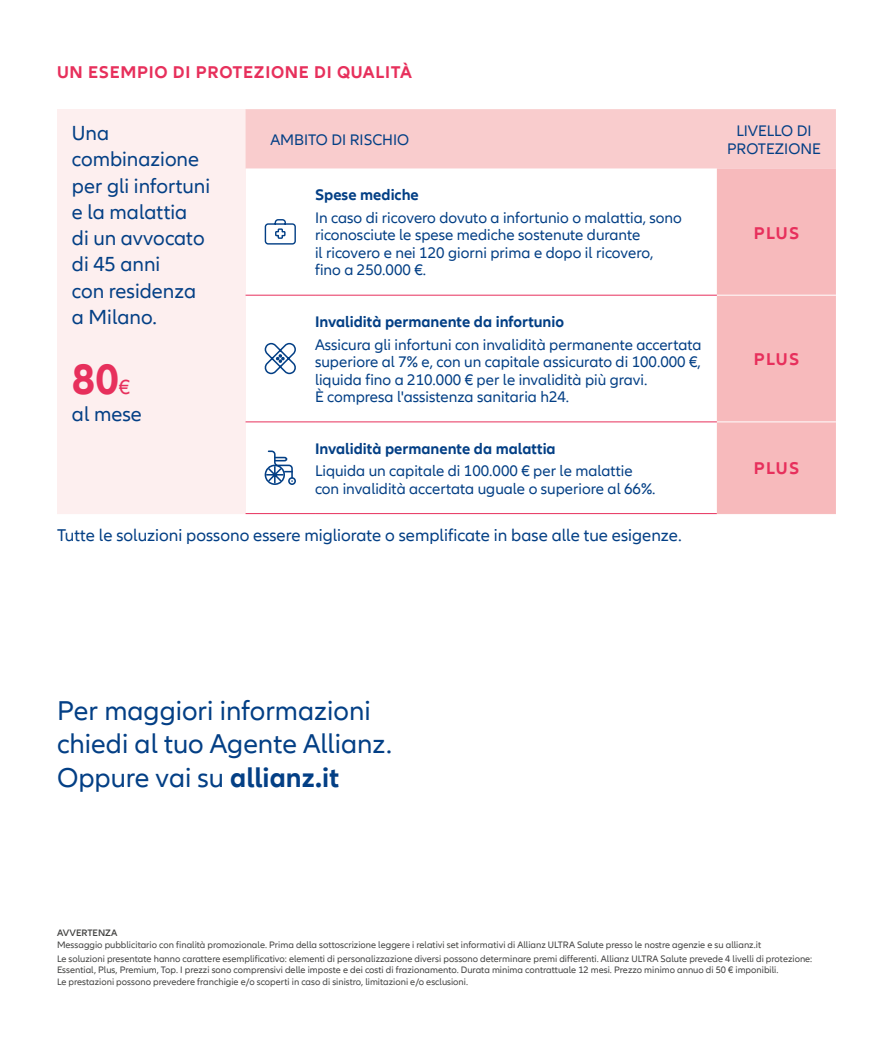
<style>
.page{position:relative;width:893px;height:1042px;background:#fff}
.page>*{position:absolute;margin:0;border:0;box-sizing:border-box;transform-origin:0 0}
.t1{font:700 43.75px "Allianz Neo";color:#e7305c}
.t2{font:28px/33.2px "Allianz Neo";color:#033f85}
.t3{font:21px/26.2px "Allianz Neo";color:#033f85}
.t4{font:17.5px "Allianz Neo";color:#033f85}
.t5{font:700 17.5px "Allianz Neo";letter-spacing:.04em;color:#e7305c}
.t6{font:15.75px/17.5px "Allianz Neo";color:#033f85}
.t7{font:700 15.75px "Allianz Neo";color:#033f85}
.t8{font:9.62px/14px "Allianz Neo";color:#424241}
.t9{font:600 9.62px "Allianz Neo";color:#424241}
.s1{font-weight:400;font-size:21px}
.s2{font-weight:700}
</style>
<div class="page">
<div style="left:57px;top:109px;width:189px;height:404px;background:#fdefef"></div>
<div style="left:246px;top:109px;width:590px;height:59px;background:#f9cccd"></div>
<div style="left:717px;top:168px;width:119px;height:345px;background:#f7babc"></div>
<hr style="left:717px;top:421px;width:119px;height:1px;background:#fff">
<hr style="left:717px;top:295px;width:119px;height:1px;background:#fff">
<hr style="left:246px;top:295px;width:69px;height:1px;background:#e7305c">
<hr style="left:315px;top:295px;width:402px;height:1px;background:#e7305c">
<hr style="left:57px;top:513px;width:189px;height:1px;background:#fdefef">
<hr style="left:246px;top:421px;width:69px;height:1px;background:#e7305c">
<hr style="left:246px;top:513px;width:69px;height:1px;background:#e7305c">
<hr style="left:315px;top:421px;width:402px;height:1px;background:#e7305c">
<hr style="left:315px;top:513px;width:402px;height:1px;background:#e7305c">
<hr style="left:717px;top:513px;width:119px;height:1px;background:#f7babc">
<svg style="left:264px;top:219px;width:32px;height:26px"></svg>
<svg style="left:264px;top:342px;width:32px;height:33px"></svg>
<svg style="left:264px;top:450px;width:32px;height:35px"></svg>
<h3 class="t5" style="left:57px;top:62px;width:356px">UN ESEMPIO DI PROTEZIONE DI QUALITÀ</h3>
<h3 class="t3" style="left:72px;top:121px;width:140px">Una combinazione per gli infortuni e la malattia<br>di un avvocato di 45 anni<br>con residenza a Milano.</h3>
<h1 class="t1" style="left:72px;top:354px;width:60px">80<span class="s1">€</span></h1>
<h3 class="t3" style="left:72px;top:401px;width:71px">al mese</h3>
<h3 class="t6" style="left:270px;top:131px;width:140px">AMBITO DI RISCHIO</h3>
<h3 class="t6" style="left:727px;top:122px;width:95px;text-align:center">LIVELLO DI<br>PROTEZIONE</h3>
<h3 class="t7" style="left:315px;top:186px;width:105px">Spese mediche</h3>
<h3 class="t6" style="left:315px;top:209px;width:368px">In caso di ricovero dovuto a infortunio o malattia, sono riconosciute le spese mediche sostenute durante<br>il ricovero e nei 120 giorni prima e dopo il ricovero,<br>fi no a 250.000 €.</h3>
<h3 class="t5" style="left:754px;top:222px;width:47px">PLUS</h3>
<h3 class="t7" style="left:315px;top:313px;width:250px">Invalidità permanente da infortunio</h3>
<h3 class="t6" style="left:315px;top:336px;width:388px">Assicura gli infortuni con invalidità permanente accertata superiore al 7% e, con un capitale assicurato di 100.000 €, liquida fi no a 210.000 € per le invalidità più gravi.<br>È compresa l'assistenza sanitaria h24.</h3>
<h3 class="t5" style="left:754px;top:349px;width:47px">PLUS</h3>
<h3 class="t7" style="left:315px;top:439px;width:242px">Invalidità permanente da malattia</h3>
<h3 class="t6" style="left:315px;top:463px;width:342px">Liquida un capitale di 100.000 € per le malattie con invalidità accertata uguale o superiore al 66%.</h3>
<h3 class="t5" style="left:754px;top:458px;width:47px">PLUS</h3>
<h3 class="t4" style="left:57px;top:525px;width:626px">Tutte le soluzioni possono essere migliorate o semplificate in base alle tue esigenze.</h3>
<h2 class="t2" style="left:57px;top:695px;width:336px">Per maggiori informazioni chiedi al tuo Agente Allianz.<br>Oppure vai su <span class="s2">allianz.it</span></h2>
<p class="t9" style="left:57px;top:927px;width:62px">AVVERTENZA</p>
<p class="t8" style="left:57px;top:937px;width:757px">Messaggio pubblicitario con fi nalità promozionale. Prima della sottoscrizione leggere i relativi set informativi di Allianz ULTRA Salute presso le nostre agenzie e su allianz.it<br>Le soluzioni presentate hanno carattere esemplificativo: elementi di personalizzazione diversi possono determinare premi differenti. Allianz ULTRA Salute prevede 4 livelli di protezione:</p>
<p class="t8" style="left:57px;top:964px;width:723px;line-height:11.5px">Essential, Plus, Premium, Top. I prezzi sono comprensivi delle imposte e dei costi di frazionamento. Durata minima contrattuale 12 mesi. Prezzo minimo annuo di 50 € imponibili.<br>Le prestazioni possono prevedere franchigie e/o scoperti in caso di sinistro, limitazioni e/o esclusioni.</p>
</div>
